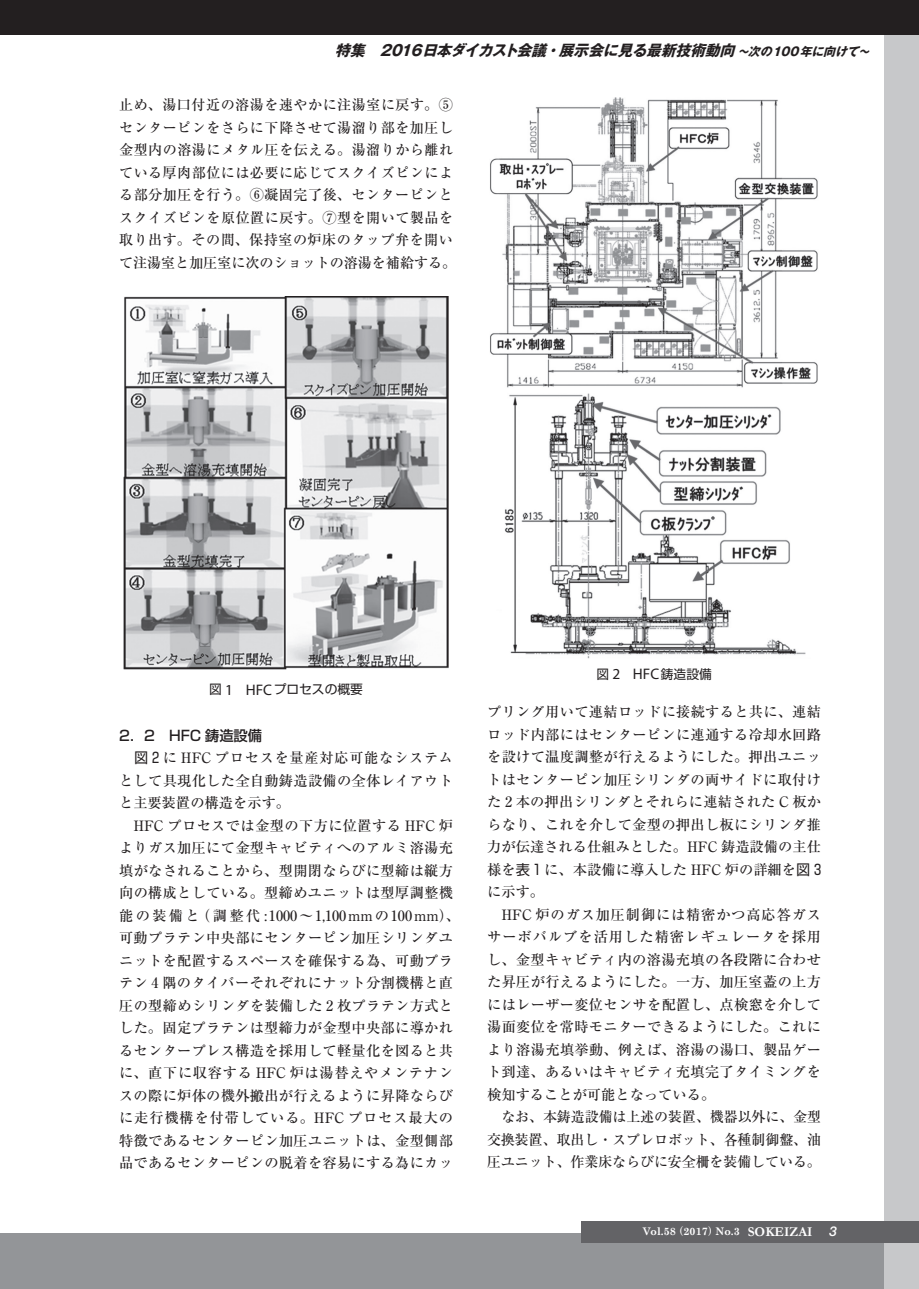
<style>
.page{position:relative;width:919px;height:1289px;background:#fff}
.page>*{position:absolute;margin:0;border:0;box-sizing:border-box;transform-origin:0 0}
.t1{font:italic 700 15px "Gothic MB101 Pro";color:#231f20}
.t2{font:500 14.25px/22.5px "Ryumin Pro";letter-spacing:.02em;color:#231f20}
.t3{font:500 14.25px "Shin Go Pro";color:#231f20}
.t4{font:italic 500 13.5px "Helvetica Neue LT Std";color:#fff}
.t5{font:12.75px "Shin Go Pro";color:#231f20}
.t6{font:700 10.5px "Century Schoolbook";color:#fff}
.s1{font-size:12px}
.s2{font-family:"Myriad Pro";font-size:15.3px}
.s3{font-family:"Shin Go Pro";font-weight:400}
.s4{font-family:"Ryumin Pro";font-weight:900}
.s5{font-family:"Garamond";font-size:13.5px}
</style>
<div class="page">
<div style="left:0;top:1233px;width:13px;height:55px;background:#939598"></div>
<div style="left:0;top:0;width:13px;height:34px;background:#231f20"></div>
<div style="left:13px;top:1233px;width:905px;height:55px;background:#939598"></div>
<div style="left:884px;top:0;width:34px;height:1288px;background:#c7c8ca"></div>
<div style="left:13px;top:0;width:905px;height:34px;background:#231f20"></div>
<div style="left:821px;top:1220px;width:97px;height:22px;background:#636366"></div>
<div style="left:581px;top:1220px;width:240px;height:22px;background:#636366"></div>
<img style="left:124px;top:296px;width:324px;height:373px">
<img style="left:490px;top:98px;width:328px;height:561px">
<p class="t1" style="left:335px;top:38px;width:540px">特集　2016日本ダイカスト会議・展示会に見る最新技術動向<span class="s1">～次の100年に向けて～</span></p>
<p class="t2" style="left:119px;top:93px;width:338px">止め、湯口付近の溶湯を速やかに注湯室に戻す。⑤センターピンをさらに下降させて湯溜り部を加圧し金型内の溶湯にメタル圧を伝える。湯溜りから離れている厚肉部位には必要に応じてスクイズピンによる部分加圧を行う。⑥凝固完了後、センターピンとスクイズピンを原位置に戻す。⑦型を開いて製品を取り出す。その間、保持室の炉床のタップ弁を開いて注湯室と加圧室に次のショットの溶湯を補給する。</p>
<p class="t5" style="left:209px;top:679px;width:155px">図 <span class="s2">1 HFC</span>プロセスの概要</p>
<p class="t3" style="left:119px;top:723px;width:144px">2．2　HFC 鋳造設備</p>
<p class="t2" style="left:119px;top:745px;width:342px;text-indent:15px"><span class="s3">図 2</span> に HFC プロセスを量産対応可能なシステムとして具現化した全自動鋳造設備の全体レイアウトと主要装置の構造を示す。<br>　HFC プロセスでは金型の下方に位置する HFC 炉よりガス加圧にて金型キャビティへのアルミ溶湯充填がなされることから、型開閉ならびに型締は縦方向の構成としている。型締めユニットは型厚調整機能の装備と（調整代 :1000～1,100mmの100mm）、可動プラテン中央部にセンターピン加圧シリンダユニットを配置するスペースを確保する為、可動プラテン 4 隅のタイバーそれぞれにナット分割機構と直圧の型締めシリンダを装備した 2 枚プラテン方式とした。固定プラテンは型締力が金型中央部に導かれるセンタープレス構造を採用して軽量化を図ると共に、直下に収容する HFC 炉は湯替えやメンテナンスの際に炉体の機外搬出が行えるように昇降ならびに走行機構を付帯している。HFC プロセス最大の特徴であるセンターピン加圧ユニットは、金型側部品であるセンターピンの脱着を容易にする為にカッ</p>
<p class="t5" style="left:596px;top:663px;width:117px">図 <span class="s2">2 HFC</span>鋳造設備</p>
<p class="t2" style="left:487px;top:699px;width:335px">プリング用いて連結ロッドに接続すると共に、連結ロッド内部にはセンターピンに連通する冷却水回路を設けて温度調整が行えるようにした。押出ユニットはセンターピン加圧シリンダの両サイドに取付けた 2 本の押出シリンダとそれらに連結された C 板からなり、これを介して金型の押出し板にシリンダ推力が伝達される仕組みとした。HFC 鋳造設備の主仕様を<span class="s3">表 1</span> に、本設備に導入した HFC 炉の詳細を<span class="s3">図 3</span>に示す。<br>　HFC 炉のガス加圧制御には精密かつ高応答ガスサーボバルブを活用した精密レギュレータを採用し、金型キャビティ内の溶湯充填の各段階に合わせた昇圧が行えるようにした。一方、加圧室蓋の上方にはレーザー変位センサを配置し、点検窓を介して湯面変位を常時モニターできるようにした。これにより溶湯充填挙動、例えば、溶湯の湯口、製品ゲート到達、あるいはキャビティ充填完了タイミングを検知することが可能となっている。</p>
<p class="t2" style="left:487px;top:1104px;width:335px;text-align:justify;text-indent:14px">なお、本鋳造設備は上述の装置、機器以外に、金型交換装置、取出し・スプレロボット、各種制御盤、油圧ユニット、作業床ならびに安全柵を装備している。</p>
<p class="t6" style="left:642px;top:1223px;width:171px">Vol.58<span class="s4">（</span>2017<span class="s4">）</span>No.3 <span class="s5">SOKEIZAI</span></p>
<p class="t4" style="left:829px;top:1223px;width:9px">3</p>
</div>
